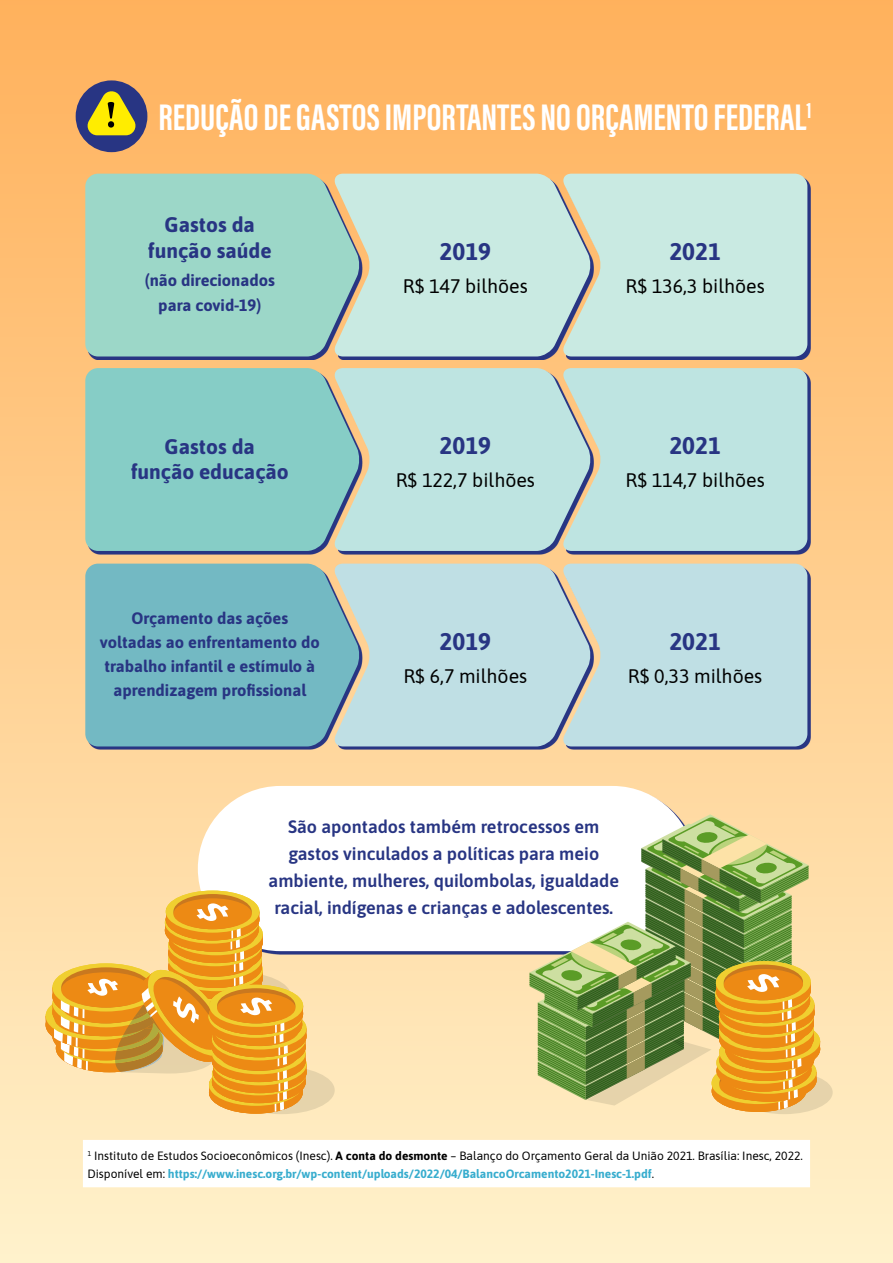
<style>
.page{position:relative;width:893px;height:1263px;background:#fff}
.page>*{position:absolute;margin:0;border:0;box-sizing:border-box;transform-origin:0 0}
.titulo{font:38.1px "Acumin Variable Concept";color:#fff}
.Texto_em_box_menor_e{font:700 24px "Asap";color:#283583}
.Texto_em_box_menor_e-2{font:700 21px/25.2px "Asap";color:#283583;text-align:center}
.Texto_em_box_menor_e-3{font:19.5px "Asap";color:#000}
.Texto_em_box_menor_e-4{font:600 18px/27px "Asap";color:#283583;text-align:center}
.Texto_em_box_menor_e-5{font:700 16.5px/24px "Asap";color:#283583;text-align:center}
.nota_rodape{font:12px/18px "Asap";color:#000}
.s1{font-weight:700}
.s2{font-weight:700;color:#38adce}
</style>
<div class="page">
<div style="left:0;top:0;width:893px;height:1263px;background:linear-gradient(to bottom,#ffb05b,#fff1cb)"></div>
<div style="left:76px;top:80px;width:71px;height:72px;background:#283583;border-radius:50%"></div>
<svg style="left:85px;top:90px;width:53px;height:45px"></svg>
<div style="left:566px;top:177px;width:245px;height:183px;background:linear-gradient(to bottom,#353d81,#273584)"></div>
<div style="left:591px;top:174px;width:216px;height:182px;background:#c9eae2"></div>
<div style="left:566px;top:371px;width:245px;height:183px;background:linear-gradient(to bottom,#353e82,#273584)"></div>
<div style="left:591px;top:368px;width:216px;height:183px;background:#bee4e1"></div>
<svg style="left:593px;top:566px;width:218px;height:184px;background:#51598f"></svg>
<div style="left:591px;top:564px;width:216px;height:182px;background:#bfdfe4"></div>
<svg style="left:362px;top:177px;width:231px;height:183px"></svg>
<div style="left:360px;top:174px;width:231px;height:182px;background:#c9eae2"></div>
<svg style="left:362px;top:371px;width:231px;height:183px"></svg>
<div style="left:360px;top:368px;width:231px;height:183px;background:#bee4e1"></div>
<svg style="left:362px;top:566px;width:231px;height:184px"></svg>
<div style="left:360px;top:564px;width:231px;height:182px;background:#bfdfe4"></div>
<svg style="left:88px;top:177px;width:274px;height:183px"></svg>
<svg style="left:85px;top:174px;width:275px;height:182px;background:#9ed5c6"></svg>
<svg style="left:88px;top:371px;width:274px;height:183px"></svg>
<svg style="left:85px;top:368px;width:275px;height:183px;background:#89cbc4"></svg>
<svg style="left:88px;top:566px;width:274px;height:184px"></svg>
<svg style="left:85px;top:564px;width:275px;height:182px;background:#78b9c2"></svg>
<svg style="left:201px;top:789px;width:497px;height:165px;background:#ccb39c"></svg>
<div style="left:198px;top:786px;width:497px;height:165px;background:#fff;border-radius:83px"></div>
<svg style="left:166px;top:890px;width:93px;height:43px"></svg>
<div style="left:173px;top:894px;width:79px;height:35px;background:#c9781f;border-radius:50%"></div>
<div style="left:173px;top:898px;width:79px;height:31px;background:#ed8a14;border-radius:50%"></div>
<div style="left:228px;top:1066px;width:107px;height:48px;background:#e6d3ab;border-radius:50%"></div>
<svg style="left:46px;top:903px;width:261px;height:210px;background:#f0bb63"></svg>
<svg style="left:81px;top:1138px;width:731px;height:51px"></svg>
<svg style="left:530px;top:814px;width:303px;height:300px"></svg>
<p class="titulo" style="left:158px;top:91px;width:655px">REDUÇÃO DE GASTOS IMPORTANTES NO ORÇAMENTO FEDERAL<sup>1</sup></p>
<p class="Texto_em_box_menor_e-2" style="left:148px;top:211px;width:125px">Gastos da função saúde</p>
<p class="Texto_em_box_menor_e-5" style="left:145px;top:267px;width:132px;line-height:25.2px">(não direcionados para covid-19)</p>
<p class="Texto_em_box_menor_e" style="left:440px;top:235px;width:53px">2019</p>
<p class="Texto_em_box_menor_e-3" style="left:403px;top:272px;width:127px">R$ 147 bilhões</p>
<p class="Texto_em_box_menor_e" style="left:669px;top:235px;width:53px">2021</p>
<p class="Texto_em_box_menor_e-3" style="left:625px;top:272px;width:141px">R$ 136,3 bilhões</p>
<p class="Texto_em_box_menor_e-2" style="left:131px;top:433px;width:160px">Gastos da função educação</p>
<p class="Texto_em_box_menor_e" style="left:440px;top:429px;width:53px">2019</p>
<p class="Texto_em_box_menor_e-3" style="left:396px;top:467px;width:141px">R$ 122,7 bilhões</p>
<p class="Texto_em_box_menor_e" style="left:669px;top:429px;width:53px">2021</p>
<p class="Texto_em_box_menor_e-3" style="left:625px;top:467px;width:141px">R$ 114,7 bilhões</p>
<p class="Texto_em_box_menor_e-5" style="left:100px;top:605px;width:221px">Orçamento das ações voltadas ao enfrentamento do trabalho infantil e estímulo à aprendizagem profissional</p>
<p class="Texto_em_box_menor_e" style="left:440px;top:625px;width:53px">2019</p>
<p class="Texto_em_box_menor_e-3" style="left:403px;top:662px;width:125px">R$ 6,7 milhões</p>
<p class="Texto_em_box_menor_e" style="left:669px;top:625px;width:53px">2021</p>
<p class="Texto_em_box_menor_e-3" style="left:628px;top:662px;width:136px">R$ 0,33 milhões</p>
<p class="Texto_em_box_menor_e-4" style="left:269px;top:812px;width:352px">São apontados também retrocessos em gastos vinculados a políticas para meio ambiente, mulheres, quilombolas, igualdade racial, indígenas e crianças e adolescentes.</p>
<p class="nota_rodape" style="left:87px;top:1146px;width:717px"><sup>1</sup> Instituto de Estudos Socioeconômicos (Inesc). <span class="s1">A conta do desmonte</span> – Balanço do Orçamento Geral da União 2021. Brasília: Inesc, 2022.<br>Disponível em: <span class="s2">https://www.inesc.org.br/wp-content/uploads/2022/04/BalancoOrcamento2021-Inesc-1.pdf</span>.</p>
</div>
